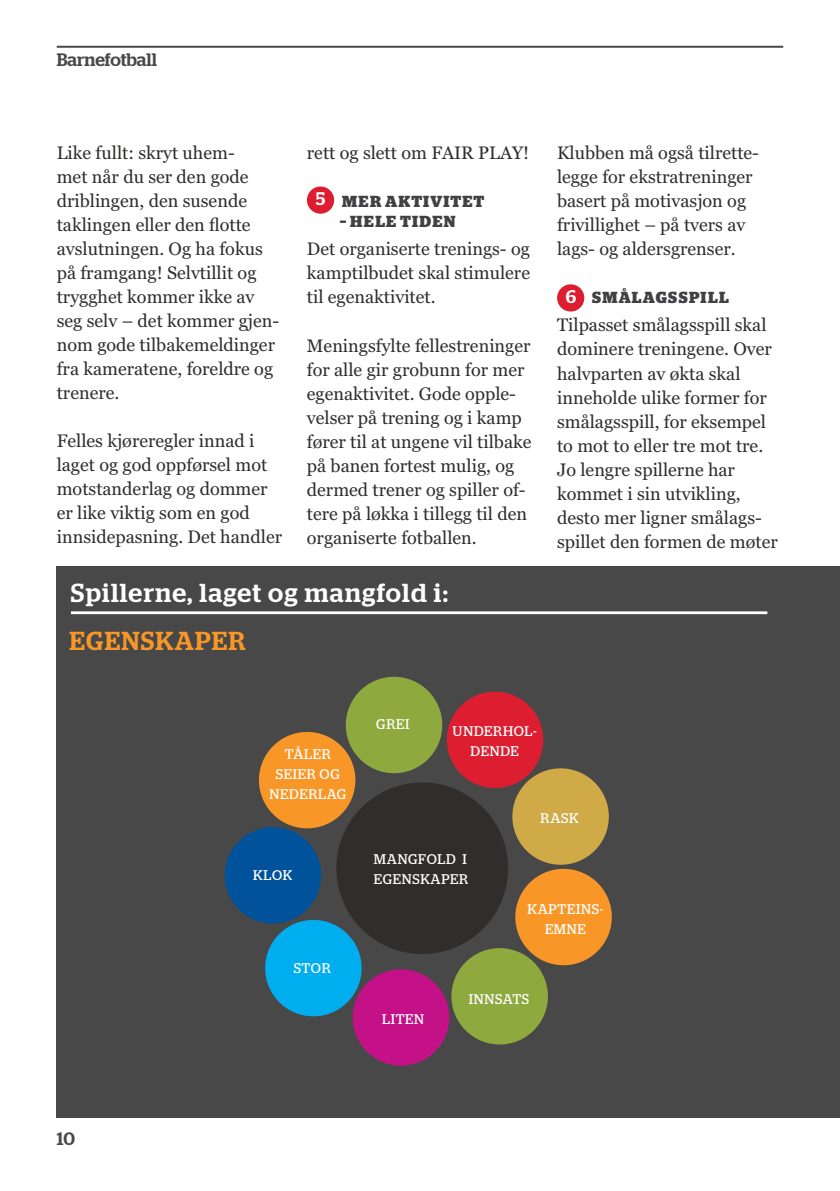
<style>
.page{position:relative;width:840px;height:1191px;background:#fff}
.page>*{position:absolute;margin:0;border:0;box-sizing:border-box;transform-origin:0 0}
.t1{font:500 26px "Stag";letter-spacing:.05em;color:#fff}
.t2{font:500 26px "Stag";letter-spacing:.05em;color:#f89728}
.t3{font:500 18.2px "Stag";color:#fff}
.t4{font:18px/24px "Georgia";color:#2f2e2d}
.t5{font:500 18px "Stag";color:#484848}
.t6{font:700 16px "Stag";letter-spacing:.075em;color:#414042}
.t7{font:14px/20px "Stag";letter-spacing:.05em;color:#fff;text-align:center}
</style>
<div class="page">
<hr style="left:57px;top:46px;width:725px;height:2px;background:#484848">
<div style="left:57px;top:566px;width:782px;height:551px;background:#484848"></div>
<hr style="left:71px;top:611px;width:695px;height:3px;background:#fff">
<div style="left:259px;top:732px;width:96px;height:96px;background:#f89728;border-radius:50%"></div>
<div style="left:224px;top:827px;width:97px;height:96px;background:#00539b;border-radius:50%"></div>
<div style="left:265px;top:920px;width:96px;height:96px;background:#00aeef;border-radius:50%"></div>
<div style="left:352px;top:969px;width:97px;height:96px;background:#c41188;border-radius:50%"></div>
<div style="left:451px;top:948px;width:96px;height:96px;background:#8ea93d;border-radius:50%"></div>
<div style="left:515px;top:869px;width:96px;height:96px;background:#f89728;border-radius:50%"></div>
<div style="left:512px;top:768px;width:96px;height:96px;background:#cfaa47;border-radius:50%"></div>
<div style="left:345px;top:677px;width:97px;height:96px;background:#8ea93d;border-radius:50%"></div>
<div style="left:446px;top:691px;width:97px;height:97px;background:#dc1e30;border-radius:50%"></div>
<div style="left:336px;top:782px;width:172px;height:172px;background:#2f2e2d;border-radius:50%"></div>
<div style="left:307px;top:186px;width:27px;height:28px;background:#dc1e30;border-radius:50%"></div>
<div style="left:556px;top:284px;width:28px;height:27px;background:#dc1e30;border-radius:50%"></div>
<p class="t5" style="left:57px;top:49px;width:102px">Barnefotball</p>
<p class="t4" style="left:307px;top:141px;width:224px">rett og slett om FAIR PLAY!</p>
<p class="t6" style="left:342px;top:192px;width:144px">MER AKTIVITET</p>
<p class="t6" style="left:340px;top:212px;width:117px">– HELE TIDEN</p>
<p class="t4" style="left:307px;top:237px;width:224px;text-align:justify">Det organiserte trenings- og kamptilbudet skal stimulere til egenaktivitet.</p>
<p class="t4" style="left:307px;top:333px;width:226px">Meningsfylte fellestreninger for alle gir grobunn for mer egenaktivitet. Gode opple&shy;velser på trening og i kamp fører til at ungene vil tilbake på banen fortest mulig, og dermed trener og spiller of&shy;tere på løkka i tillegg til den organiserte fotballen.</p>
<p class="t4" style="left:57px;top:141px;width:224px">Like fullt: skryt uhem-<br>met når du ser den gode driblingen, den susende taklingen eller den flotte avslutningen. Og ha fokus på framgang! Selvtillit og trygghet kommer ikke av seg selv – det kommer gjen&shy;nom gode tilbakemeldinger fra kameratene, foreldre og trenere.</p>
<p class="t4" style="left:57px;top:429px;width:227px">Felles kjøreregler innad i laget og god oppførsel mot motstanderlag og dommer er like viktig som en god innsidepasning. Det handler</p>
<h1 class="t1" style="left:71px;top:577px;width:378px">Spillerne, laget og mangfold i:</h1>
<p class="t3" style="left:316px;top:188px;width:11px">5</p>
<h1 class="t2" style="left:69px;top:626px;width:178px">EGENSKAPER</h1>
<p class="t4" style="left:556px;top:141px;width:203px">Klubben må også tilrette&shy;legge for ekstratreninger basert på motivasjon og frivillighet – på tvers av lags- og aldersgrenser.</p>
<p class="t6" style="left:592px;top:288px;width:138px">SMÅLAGSSPILL</p>
<p class="t4" style="left:556px;top:313px;width:222px">Tilpasset smålagsspill skal dominere treningene. Over halvparten av økta skal inneholde ulike former for smålagsspill, for eksempel to mot to eller tre mot tre.<br>Jo lengre spillerne har kommet i sin utvikling, desto mer ligner smålags&shy;spillet den formen de møter</p>
<p class="t3" style="left:565px;top:286px;width:12px">6</p>
<p class="t7" style="left:269px;top:743px;width:78px">TÅLER<br>SEIER OG<br>NEDERLAG</p>
<p class="t7" style="left:376px;top:714px;width:35px">GREI</p>
<p class="t7" style="left:452px;top:721px;width:86px">UNDERHOL-<br>DENDE</p>
<p class="t5" style="left:57px;top:1127px;width:20px">10</p>
<p class="t7" style="left:253px;top:865px;width:41px">KLOK</p>
<p class="t7" style="left:293px;top:958px;width:39px">STOR</p>
<p class="t7" style="left:374px;top:849px;width:96px;text-align:left">MANGFOLD I<br>EGENSKAPER</p>
<p class="t7" style="left:540px;top:808px;width:40px">RASK</p>
<p class="t7" style="left:527px;top:899px;width:77px">KAPTEINS-<br>EMNE</p>
<p class="t7" style="left:382px;top:1009px;width:44px">LITEN</p>
<p class="t7" style="left:468px;top:989px;width:62px">INNSATS</p>
</div>
